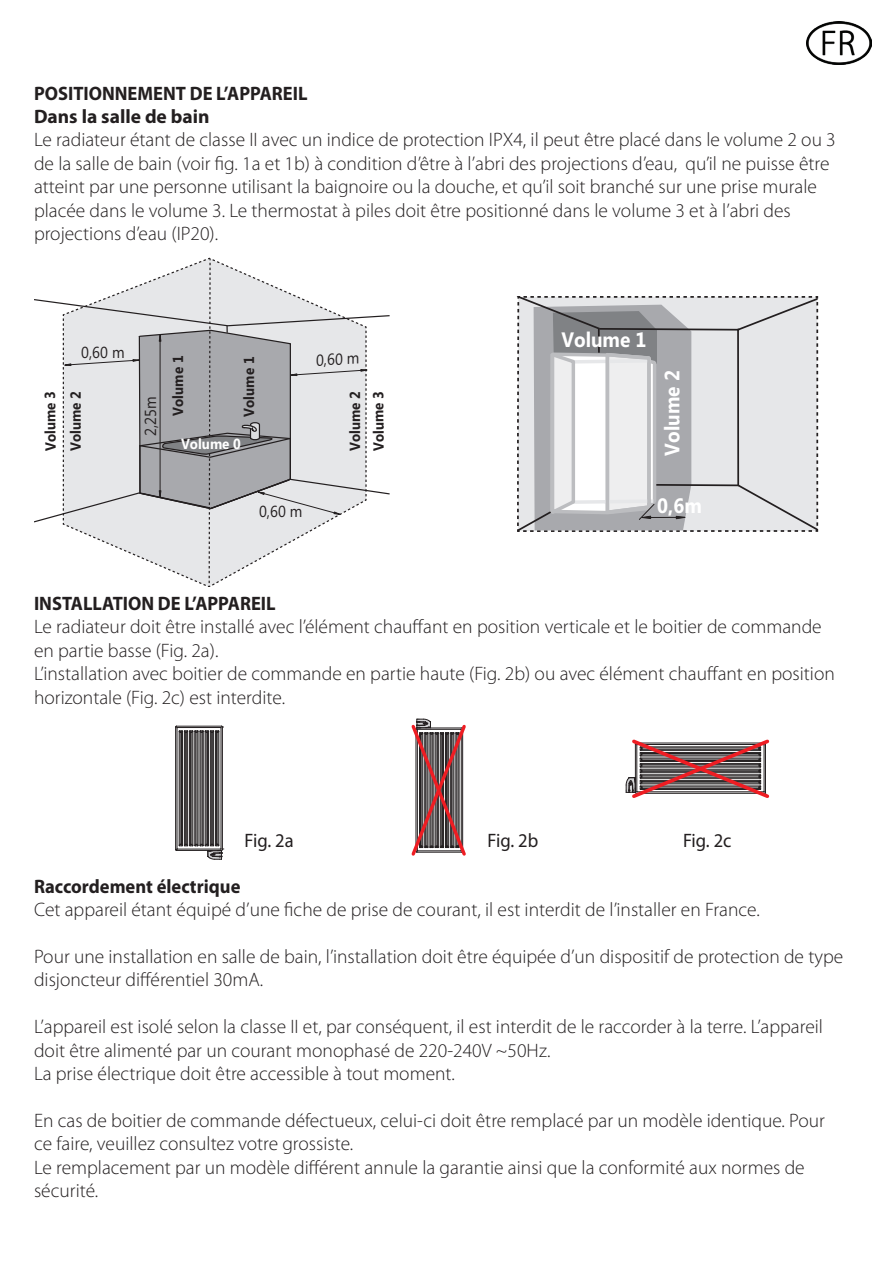
<style>
.page{position:relative;width:893px;height:1263px;background:#fff}
.page>*{position:absolute;margin:0;border:0;box-sizing:border-box;transform-origin:0 0}
.t1{font:700 20.85px "Segoe";color:#fff;scale:.91 1}
.t2{font:300 19.5px/23.4px "Myriad Pro";color:#231f20}
.t3{font:700 19.5px/23.4px "Myriad Pro";color:#231f20;scale:.95 1}
.t4{font:19.5px "Myriad Pro";color:#231f20;scale:.95 1}
.t5{font:16.05px "Segoe";color:#231f20;scale:.91 1}
.t6{font:15.9px "Segoe";color:#231f20;scale:.92 1}
.t7{font:700 14.7px "Segoe";color:#231f20;scale:.91 1}
.t8{font:700 14.7px "Segoe";color:#fff;scale:.91 1}
</style>
<div class="page">
<img style="left:806px;top:21px;width:66px;height:44px">
<svg style="left:34px;top:257px;width:355px;height:330px"></svg>
<svg style="left:516px;top:296px;width:303px;height:236px;background:#cfd0d2"></svg>
<svg style="left:176px;top:726px;width:46px;height:124px"></svg>
<hr style="left:212px;top:732px;width:1px;height:112px;background:#231f20">
<hr style="left:210px;top:731px;width:1px;height:114px;background:#231f20">
<hr style="left:205px;top:731px;width:1px;height:114px;background:#231f20">
<hr style="left:207px;top:732px;width:1px;height:112px;background:#231f20">
<hr style="left:185px;top:732px;width:1px;height:112px;background:#231f20">
<hr style="left:187px;top:731px;width:1px;height:114px;background:#231f20">
<hr style="left:180px;top:732px;width:1px;height:112px;background:#231f20">
<hr style="left:182px;top:731px;width:1px;height:114px;background:#231f20">
<hr style="left:190px;top:732px;width:1px;height:112px;background:#231f20">
<hr style="left:193px;top:731px;width:1px;height:114px;background:#231f20">
<hr style="left:198px;top:731px;width:1px;height:114px;background:#231f20">
<hr style="left:201px;top:732px;width:1px;height:112px;background:#231f20">
<hr style="left:203px;top:731px;width:1px;height:114px;background:#231f20">
<hr style="left:175px;top:727px;width:1px;height:122px;background:#231f20">
<hr style="left:177px;top:728px;width:1px;height:121px;background:#231f20">
<hr style="left:179px;top:731px;width:1px;height:114px;background:#231f20">
<hr style="left:211px;top:732px;width:1px;height:112px;background:#231f20">
<hr style="left:206px;top:732px;width:1px;height:112px;background:#231f20">
<hr style="left:202px;top:732px;width:1px;height:112px;background:#231f20">
<hr style="left:208px;top:731px;width:1px;height:114px;background:#231f20">
<hr style="left:213px;top:731px;width:1px;height:114px;background:#231f20">
<hr style="left:195px;top:731px;width:1px;height:114px;background:#231f20">
<hr style="left:192px;top:732px;width:1px;height:112px;background:#231f20">
<hr style="left:189px;top:731px;width:1px;height:114px;background:#231f20">
<hr style="left:186px;top:732px;width:1px;height:112px;background:#231f20">
<hr style="left:184px;top:731px;width:1px;height:114px;background:#231f20">
<hr style="left:181px;top:732px;width:1px;height:112px;background:#231f20">
<hr style="left:200px;top:731px;width:1px;height:114px;background:#231f20">
<hr style="left:197px;top:732px;width:1px;height:112px;background:#231f20">
<hr style="left:218px;top:732px;width:1px;height:112px;background:#231f20">
<hr style="left:215px;top:731px;width:1px;height:114px;background:#231f20">
<hr style="left:222px;top:727px;width:1px;height:122px;background:#231f20">
<svg style="left:175px;top:726px;width:48px;height:7px"></svg>
<hr style="left:221px;top:728px;width:1px;height:121px;background:#231f20">
<hr style="left:219px;top:731px;width:1px;height:114px;background:#231f20">
<hr style="left:216px;top:732px;width:1px;height:112px;background:#231f20">
<svg style="left:175px;top:844px;width:49px;height:16px"></svg>
<svg style="left:626px;top:739px;width:144px;height:59px"></svg>
<svg style="left:411px;top:719px;width:55px;height:137px"></svg>
<p class="t3" style="left:34px;top:81px;width:289px">POSITIONNEMENT DE L’APPAREIL<br>Dans la salle de bain</p>
<p class="t2" style="left:34px;top:128px;width:803px">Le radiateur étant de classe II avec un indice de protection IPX4, il peut être placé dans le volume 2 ou 3 de la salle de bain (voir fig. 1a et 1b) à condition d’être à l’abri des projections d’eau, qu’il ne puisse être atteint par une personne utilisant la baignoire ou la douche, et qu’il soit branché sur une prise murale placée dans le volume 3. Le thermostat à piles doit être positionné dans le volume 3 et à l’abri des projections d’eau (IP20).</p>
<p class="t5" style="left:81px;top:341px;width:49px">0,60 m</p>
<p class="t6" style="left:315px;top:349px;width:49px;rotate:-3deg">0,60 m</p>
<p class="t7" style="left:167px;top:416px;width:67px;rotate:-90deg">Volume 1</p>
<p class="t8" style="left:181px;top:434px;width:67px">Volume 0</p>
<p class="t7" style="left:238px;top:417px;width:67px;rotate:-90deg">Volume 1</p>
<p class="t7" style="left:40px;top:451px;width:67px;rotate:-91deg">Volume 3</p>
<p class="t7" style="left:368px;top:451px;width:67px;rotate:-91deg">Volume 3</p>
<p class="t7" style="left:65px;top:451px;width:67px;rotate:-90deg">Volume 2</p>
<p class="t7" style="left:345px;top:451px;width:67px;rotate:-90deg">Volume 2</p>
<p class="t5" style="left:139px;top:436px;width:45px;rotate:-90deg">2,25m</p>
<p class="t5" style="left:259px;top:501px;width:49px">0,60 m</p>
<p class="t1" style="left:561px;top:325px;width:95px">Volume 1</p>
<p class="t1" style="left:657px;top:455px;width:95px;rotate:-90deg">Volume 2</p>
<p class="t1" style="left:657px;top:490px;width:50px">0,6m</p>
<p class="t3" style="left:34px;top:591px;width:256px">INSTALLATION DE L’APPAREIL</p>
<p class="t2" style="left:34px;top:615px;width:802px">Le radiateur doit être installé avec l’élément chauffant en position verticale et le boitier de commande en partie basse (Fig. 2a).<br>L’installation avec boitier de commande en partie haute (Fig. 2b) ou avec élément chauffant en position horizontale (Fig. 2c) est interdite.</p>
<p class="t4" style="left:244px;top:828px;width:53px">Fig. 2a</p>
<p class="t4" style="left:487px;top:828px;width:55px">Fig. 2b</p>
<p class="t4" style="left:683px;top:828px;width:53px">Fig. 2c</p>
<p class="t3" style="left:34px;top:874px;width:219px">Raccordement électrique</p>
<p class="t2" style="left:34px;top:898px;width:727px">Cet appareil étant équipé d’une fiche de prise de courant, il est interdit de l’installer en France.</p>
<p class="t2" style="left:34px;top:945px;width:811px">Pour une installation en salle de bain, l’installation doit être équipée d’un dispositif de protection de type disjoncteur différentiel 30mA.</p>
<p class="t2" style="left:34px;top:1015px;width:790px">L’appareil est isolé selon la classe II et, par conséquent, il est interdit de le raccorder à la terre. L’appareil doit être alimenté par un courant monophasé de 220-240V ~50Hz.<br>La prise électrique doit être accessible à tout moment.</p>
<p class="t2" style="left:34px;top:1108px;width:792px">En cas de boitier de commande défectueux, celui-ci doit être remplacé par un modèle identique. Pour ce faire, veuillez consultez votre grossiste.<br>Le remplacement par un modèle différent annule la garantie ainsi que la conformité aux normes de sécurité.</p>
</div>
